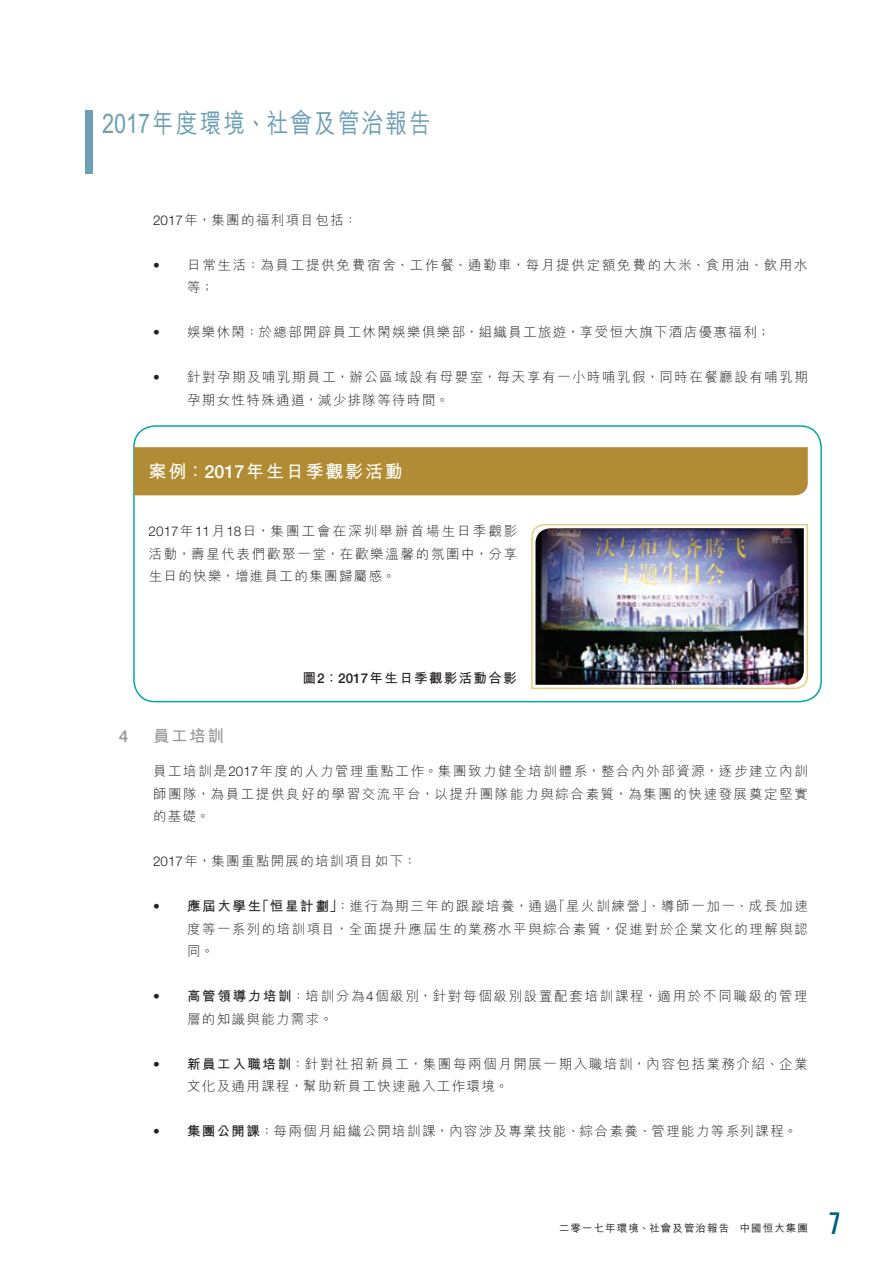
<style>
.page{position:relative;width:893px;height:1263px;background:#fff}
.page>*{position:absolute;margin:0;border:0;box-sizing:border-box;transform-origin:0 0}
.t1{font:ultra-condensed 30px "Univers LT Std";color:#00617d}
.t2{font:500 27px "M Hei HK";letter-spacing:.1em;color:#6c9eb4;scale:.8 1}
.t3{font:700 18px "M Hei HK";letter-spacing:.1em;color:#fff}
.t4{font:700 16.5px "M Hei HK";color:#939598}
.t5{font:500 16.5px "Helvetica Neue LT Std";color:#939598}
.t6{font:300 13.5px/22.5px "M Hei HK";letter-spacing:.115em;color:#231f20}
.t7{font:700 13.5px "M Hei HK";letter-spacing:.1em;color:#231f20}
.t8{font:500 10.5px "M Hei HK";letter-spacing:.1em;color:#231f20}
.s1{font-family:"Helvetica Neue LT Std"}
.s2{font-family:"Helvetica Neue LT Std";font-weight:500}
.s3{font-weight:700}
</style>
<div class="page">
<div style="left:85px;top:110px;width:8px;height:64px;background:#6c9eb4"></div>
<svg style="left:531px;top:524px;width:278px;height:166px"></svg>
<img style="left:535px;top:528px;width:269px;height:157px">
<div style="left:133px;top:425px;width:689px;height:277px;border:2px solid #00a99d;border-radius:21px"></div>
<div style="left:134px;top:447px;width:674px;height:48px;background:#b18c34"></div>
<h2 class="t2" style="left:102px;top:103px;width:413px">2017年度環境、社會及管治報告</h2>
<p class="t6" style="left:153px;top:208px;width:206px"><span class="s1">2017</span>年，集團的福利項目包括：</p>
<p class="t6" style="left:187px;top:253px;width:622px;text-indent:-34px"><span class="s1">•</span> 日常生活：為員工提供免費宿舍、工作餐、通勤車，每月提供定額免費的大米、食用油、飲用水等；</p>
<p class="t6" style="left:153px;top:321px;width:619px"><span class="s1">•</span> 娛樂休閑：於總部開辟員工休閑娛樂俱樂部，組織員工旅遊，享受恒大旗下酒店優惠福利；</p>
<p class="t6" style="left:187px;top:366px;width:622px;text-indent:-34px"><span class="s1">•</span> 針對孕期及哺乳期員工，辦公區域設有母嬰室，每天享有一小時哺乳假，同時在餐廳設有哺乳期孕期女性特殊通道，減少排隊等待時間。</p>
<h3 class="t3" style="left:149px;top:458px;width:256px">案例：<span class="s2">2017</span>年生日季觀影活動</h3>
<p class="t6" style="left:149px;top:520px;width:370px;text-align:justify"><span class="s1">2017</span>年<span class="s1">11</span>月<span class="s1">18</span>日，集團工會在深圳舉辦首場生日季觀影活動，壽星代表們歡聚一堂，在歡樂溫馨的氛圍中，分享生日的快樂，增進員工的集團歸屬感。</p>
<p class="t7" style="left:302px;top:668px;width:216px">圖<span class="s2">2</span>：<span class="s2">2017</span>年生日季觀影活動合影</p>
<p class="t5" style="left:119px;top:726px;width:11px">4</p>
<p class="t4" style="left:153px;top:724px;width:72px">員工培訓</p>
<p class="t6" style="left:153px;top:760px;width:656px;text-align:justify">員工培訓是<span class="s1">2017</span>年度的人力管理重點工作。集團致力健全培訓體系，整合內外部資源，逐步建立內訓師團隊，為員工提供良好的學習交流平台，以提升團隊能力與綜合素質，為集團的快速發展奠定堅實的基礎。</p>
<p class="t6" style="left:153px;top:850px;width:265px"><span class="s1">2017</span>年，集團重點開展的培訓項目如下：</p>
<p class="t6" style="left:187px;top:895px;width:622px;text-align:justify;text-indent:-34px"><span class="s1">•</span> <span class="s3">應屆大學生「恒星計劃」</span>：進行為期三年的跟蹤培養，通過「星火訓練營」、導師一加一、成長加速度等一系列的培訓項目，全面提升應屆生的業務水平與綜合素質，促進對於企業文化的理解與認同。</p>
<p class="t6" style="left:187px;top:985px;width:622px;text-indent:-34px"><span class="s1">•</span> <span class="s3">高管領導力培訓</span>：培訓分為<span class="s1">4</span>個級別，針對每個級別設置配套培訓課程，適用於不同職級的管理層的知識與能力需求。</p>
<p class="t6" style="left:187px;top:1052px;width:622px;text-indent:-34px"><span class="s1">•</span> <span class="s3">新員工入職培訓</span>：針對社招新員工，集團每兩個月開展一期入職培訓，內容包括業務介紹、企業文化及通用課程，幫助新員工快速融入工作環境。</p>
<p class="t6" style="left:153px;top:1120px;width:646px"><span class="s1">•</span> <span class="s3">集團公開課</span>：每兩個月組織公開培訓課，內容涉及專業技能、綜合素養、管理能力等系列課程。</p>
<p class="t8" style="left:559px;top:1221px;width:250px">二零一七年環境、社會及管治報告 中國恒大集團</p>
<h1 class="t1" style="left:829px;top:1206px;width:13px">7</h1>
</div>
